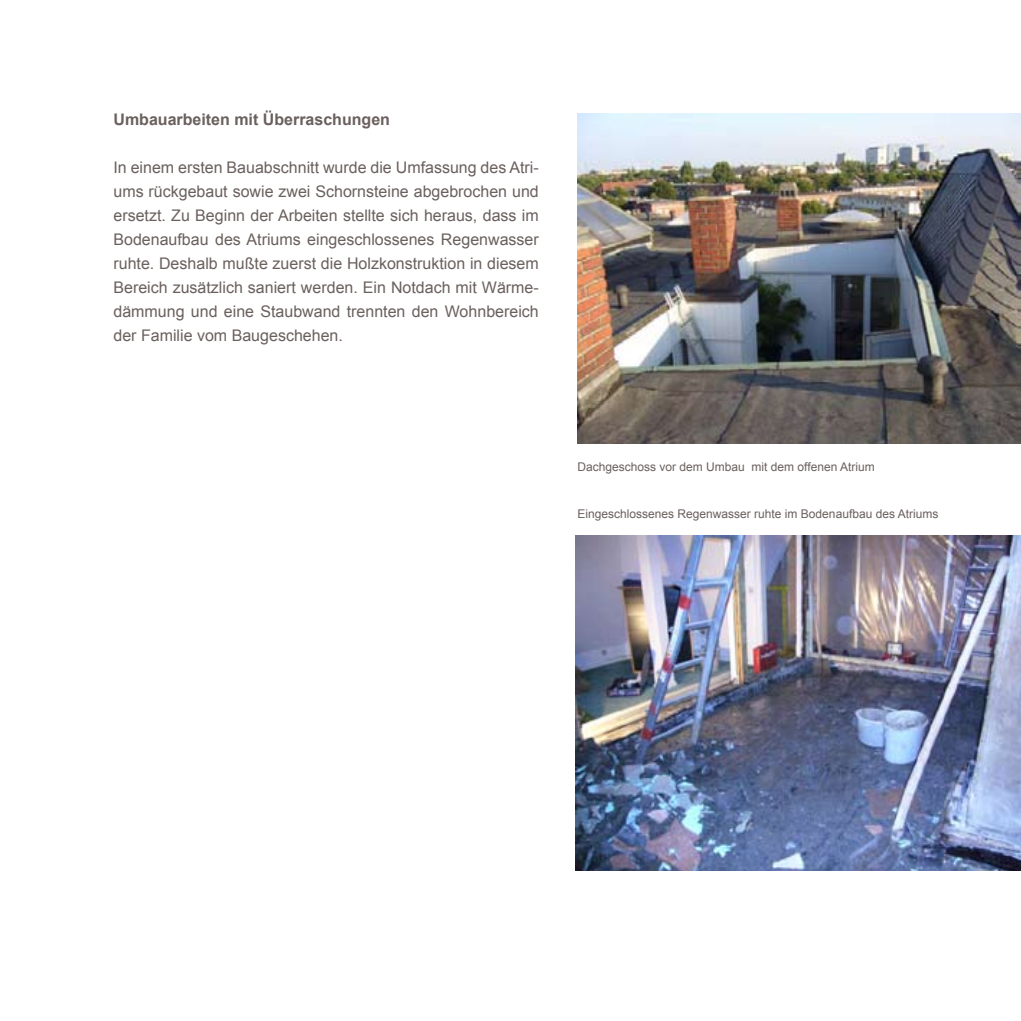
<style>
.page{position:relative;width:1021px;height:1021px;background:#fff}
.page>*{position:absolute;margin:0;border:0;box-sizing:border-box;transform-origin:0 0}
.t1{font:16px/24px "Arial";color:#6a605d;text-align:justify}
.t2{font:700 16px "Arial";color:#6a605d}
.t3{font:12px "Arial";color:#6a605d}
</style>
<div class="page">
<img style="left:577px;top:113px;width:443px;height:330px">
<img style="left:575px;top:535px;width:445px;height:335px">
<p class="t2" style="left:113px;top:109px;width:278px">Umbauarbeiten mit Überraschungen</p>
<p class="t1" style="left:113px;top:156px;width:427px">In einem ersten Bauabschnitt wurde die Umfassung des Atri&shy;ums rückgebaut sowie zwei Schornsteine abgebrochen und ersetzt. Zu Beginn der Arbeiten stellte sich heraus, dass im Bodenaufbau des Atriums eingeschlossenes Regenwasser ruhte. Deshalb mußte zuerst die Holzkonstruktion in diesem Bereich zusätzlich saniert werden. Ein Notdach mit Wärme&shy;dämmung und eine Staubwand trennten den Wohnbereich der Familie vom Baugeschehen.</p>
<p class="t3" style="left:577px;top:458px;width:299px">Dachgeschoss vor dem Umbau mit dem offenen Atrium</p>
<p class="t3" style="left:577px;top:506px;width:362px">Eingeschlossenes Regenwasser ruhte im Bodenaufbau des Atriums</p>
</div>
